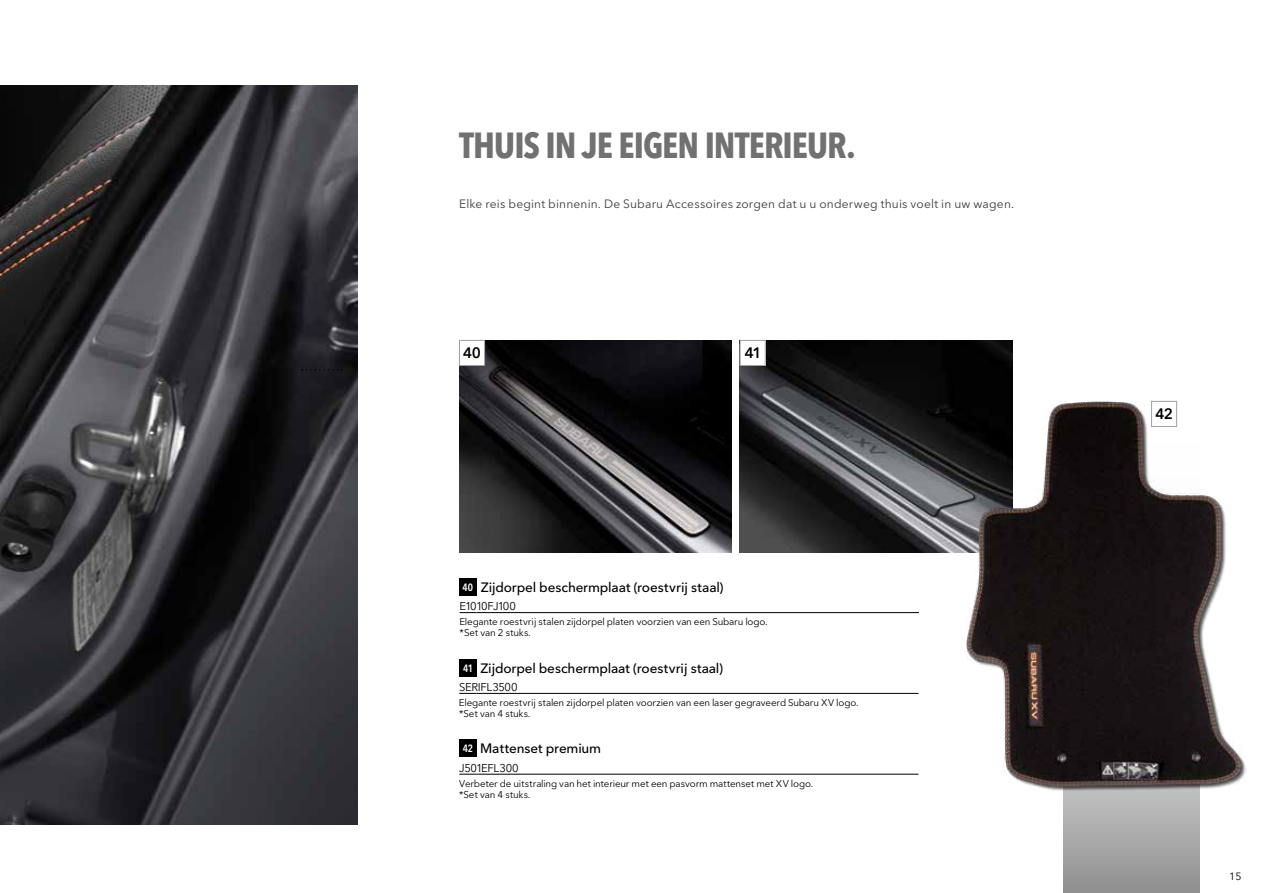
<style>
.page{position:relative;width:1263px;height:893px;background:#fff}
.page>*{position:absolute;margin:0;border:0;box-sizing:border-box;transform-origin:0 0}
.t1{font:700 condensed 36px "Avenir Next LT Pro";letter-spacing:-.025em;color:#727171}
.t2{font:600 15px "Avenir Next LT Pro";color:#000}
.t3{font:500 13.5px "Avenir Next LT Pro";letter-spacing:-.005em;color:#000}
.t4{font:12px "Avenir Next LT Pro";letter-spacing:.015em;color:#3f3b3a}
.t5{font:11.25px "Avenir Next LT Pro";letter-spacing:-.035em;color:#000}
.t6{font:11.25px "Avenir Next LT Pro";letter-spacing:-.08em;color:#000}
.t7{font:600 condensed 10.5px "Avenir Next LT Pro";color:#fff}
.t8{font:10.5px "Avenir Next LT Pro";color:#000}
.t9{font:9.75px/11.2px "Avenir Next LT Pro";letter-spacing:-.005em;color:#000}
</style>
<div class="page">
<svg style="left:1063px;top:400px;width:136px;height:493px;background:#a8a8a9"></svg>
<img style="left:0;top:85px;width:357px;height:740px">
<img style="left:740px;top:340px;width:272px;height:213px">
<img style="left:459px;top:340px;width:272px;height:213px">
<img style="left:966px;top:402px;width:280px;height:390px">
<svg style="left:302px;top:369px;width:40px;height:2px"></svg>
<svg style="left:460px;top:612px;width:17px;height:1px"></svg>
<hr style="left:477px;top:612px;width:442px;height:1px;background:#000">
<svg style="left:459px;top:774px;width:17px;height:1px"></svg>
<hr style="left:476px;top:774px;width:442px;height:1px;background:#000">
<svg style="left:459px;top:693px;width:17px;height:1px"></svg>
<hr style="left:476px;top:693px;width:442px;height:1px;background:#000">
<div style="left:459px;top:579px;width:17px;height:17px;background:#000"></div>
<div style="left:459px;top:740px;width:17px;height:17px;background:#000"></div>
<div style="left:459px;top:340px;width:26px;height:25px;background:#fff"></div>
<div style="left:459px;top:340px;width:26px;height:26px;border:1px solid #9fa0a0"></div>
<div style="left:1151px;top:401px;width:26px;height:25px;background:#fff"></div>
<div style="left:1151px;top:401px;width:26px;height:26px;border:1px solid #9fa0a0"></div>
<div style="left:740px;top:340px;width:25px;height:25px;background:#fff"></div>
<div style="left:740px;top:340px;width:25px;height:26px;border:1px solid #9fa0a0"></div>
<div style="left:459px;top:659px;width:17px;height:17px;background:#000"></div>
<h1 class="t1" style="left:459px;top:124px;width:398px">THUIS IN JE EIGEN INTERIEUR.</h1>
<p class="t4" style="left:459px;top:196px;width:556px">Elke reis begint binnenin. De Subaru Accessoires zorgen dat u u onderweg thuis voelt in uw wagen.</p>
<h2 class="t2" style="left:463px;top:344px;width:19px">40</h2>
<h2 class="t2" style="left:745px;top:344px;width:18px">41</h2>
<h3 class="t3" style="left:481px;top:579px;width:244px">Zijdorpel beschermplaat (roestvrij staal)</h3>
<p class="t6" style="left:459px;top:599px;width:58px">E1010FJ100</p>
<p class="t9" style="left:459px;top:616px;width:310px">Elegante roestvrij stalen zijdorpel platen voorzien van een Subaru logo. *Set van 2 stuks.</p>
<p class="t7" style="left:462px;top:581px;width:12px">40</p>
<h3 class="t3" style="left:480px;top:660px;width:244px">Zijdorpel beschermplaat (roestvrij staal)</h3>
<p class="t5" style="left:459px;top:680px;width:60px">SERIFL3500</p>
<p class="t9" style="left:459px;top:697px;width:401px">Elegante roestvrij stalen zijdorpel platen voorzien van een laser gegraveerd Subaru XV logo. *Set van 4 stuks.</p>
<p class="t7" style="left:463px;top:661px;width:11px">41</p>
<h3 class="t3" style="left:480px;top:741px;width:122px">Mattenset premium</h3>
<p class="t5" style="left:459px;top:761px;width:61px">J501EFL300</p>
<p class="t9" style="left:459px;top:778px;width:356px">Verbeter de uitstraling van het interieur met een pasvorm mattenset met XV logo. *Set van 4 stuks.</p>
<p class="t7" style="left:463px;top:742px;width:12px">42</p>
<h2 class="t2" style="left:1155px;top:405px;width:19px">42</h2>
<p class="t8" style="left:1229px;top:870px;width:14px">15</p>
</div>
